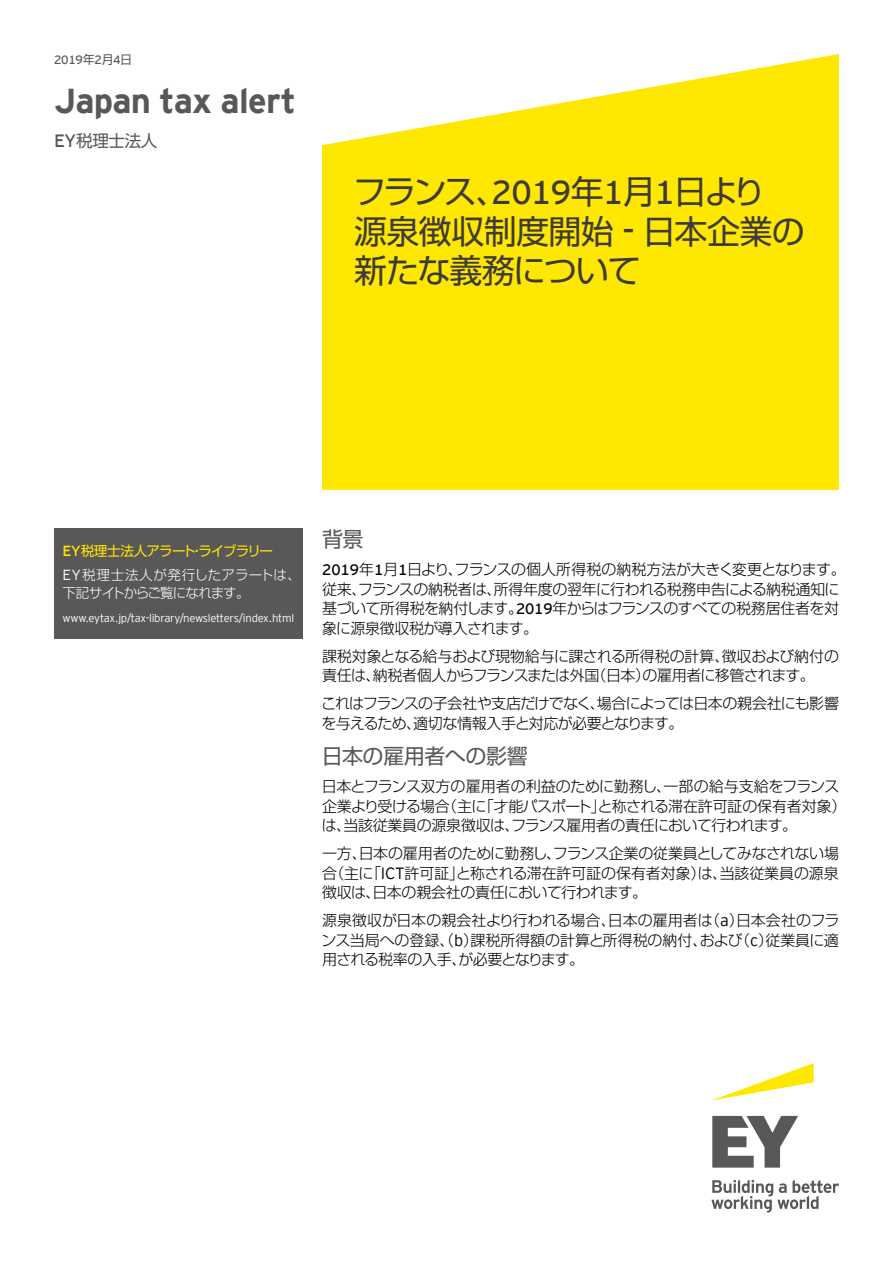
<style>
.page{position:relative;width:893px;height:1263px;background:#fff}
.page>*{position:absolute;margin:0;border:0;box-sizing:border-box;transform-origin:0 0}
.t1{font:700 34.5px "EY Interstate";letter-spacing:-.02em;color:#595757}
.t2{font:33px/39.6px "Shin Go Pro";letter-spacing:-.03em;color:#3e3a39}
.t3{font:21px "Shin Go Pro";letter-spacing:-.02em;color:#595757}
.t4{font:16.5px "Shin Go Pro";letter-spacing:-.02em;color:#595757}
.t5{font:300 15px/19.5px "Shin Go Pro";letter-spacing:-.035em;color:#000}
.t6{font:13.5px/24.8px "Shin Go Pro";letter-spacing:-.065em;color:#ffe800}
.t7{font:300 13.5px "Shin Go Pro";letter-spacing:-.07em;color:#fff}
.t8{font:12px "EY Interstate";color:#595757}
.t9{font:300 11.25px "EY Interstate";letter-spacing:-.02em;color:#fff}
.s1{font-family:"Shin Go Pro"}
.s2{font-family:"EY Interstate";font-size:17.85px}
.s3{font-family:"EY Interstate"}
.s4{font-family:"EY Interstate";font-size:35.7px}
.s5{font-family:"EY Interstate";font-size:14.7px}
.s6{font-family:"EY Interstate";font-weight:300;font-size:14.7px;color:#fff}
.s7{font-weight:300;color:#fff}
.s8{font-family:"EY Interstate";font-weight:400}
.s9{font-family:"EY Interstate";font-size:16.2px}
</style>
<div class="page">
<svg style="left:713px;top:1063px;width:101px;height:37px"></svg>
<svg style="left:711px;top:1116px;width:128px;height:96px"></svg>
<svg style="left:322px;top:54px;width:517px;height:436px;background:#ffea1a"></svg>
<div style="left:54px;top:528px;width:249px;height:111px;background:#595757"></div>
<p class="t8" style="left:54px;top:51px;width:80px">2019<span class="s1">年</span>2<span class="s1">月</span>4<span class="s1">日</span></p>
<h1 class="t1" style="left:54px;top:76px;width:243px">Japan tax alert</h1>
<p class="t4" style="left:54px;top:127px;width:105px"><span class="s2">EY</span>税理士法人</p>
<h2 class="t2" style="left:353px;top:168px;width:453px">フランス、<span class="s3">2019</span>年<span class="s3">1</span>月<span class="s3">1</span>日より源泉徴収制度開始 <span class="s4">-</span> 日本企業の新たな義務について</h2>
<p class="t6" style="left:63px;top:537px;width:240px"><span class="s5">EY</span>税理士法人アラート・ライブラリー<br><span class="s6">EY</span><span class="s7">税理士法人が発行したアラートは、</span></p>
<p class="t7" style="left:63px;top:582px;width:189px">下記サイトからご覧になれます。</p>
<p class="t9" style="left:63px;top:610px;width:233px">www.eytax.jp/tax-library/newsletters/index.html</p>
<h3 class="t3" style="left:322px;top:522px;width:43px">背景</h3>
<p class="t5" style="left:322px;top:558px;width:525px"><span class="s8">2019</span>年<span class="s8">1</span>月<span class="s8">1</span>日より、フランスの個人所得税の納税方法が大きく変更となります。従来、フランスの納税者は、所得年度の翌年に行われる税務申告による納税通知に基づいて所得税を納付します。<span class="s8">2019</span>年からはフランスのすべての税務居住者を対象に源泉徴収税が導入されます。</p>
<p class="t5" style="left:322px;top:644px;width:518px">課税対象となる給与および現物給与に課される所得税の計算、徴収および納付の責任は、納税者個人からフランスまたは外国（日本）の雇用者に移管されます。</p>
<p class="t5" style="left:321px;top:692px;width:519px">これはフランスの子会社や支店だけでなく、場合によっては日本の親会社にも影響を与えるため、適切な情報入手と対応が必要となります。</p>
<h3 class="t3" style="left:322px;top:739px;width:207px">日本の雇用者への影響</h3>
<p class="t5" style="left:322px;top:775px;width:526px">日本とフランス双方の雇用者の利益のために勤務し、一部の給与支給をフランス企業より受ける場合（主に「才能パスポート」と称される滞在許可証の保有者対象）は、当該従業員の源泉徴収は、フランス雇用者の責任において行われます。</p>
<p class="t5" style="left:322px;top:842px;width:518px;text-align:justify">一方、日本の雇用者のために勤務し、フランス企業の従業員としてみなされない場合（主に「<span class="s9">ICT</span>許可証」と称される滞在許可証の保有者対象）は、当該従業員の源泉徴収は、日本の親会社の責任において行われます。</p>
<p class="t5" style="left:321px;top:909px;width:520px;text-align:justify">源泉徴収が日本の親会社より行われる場合、日本の雇用者は（<span class="s9">a</span>）日本会社のフランス当局への登録、（<span class="s9">b</span>）課税所得額の計算と所得税の納付、および（<span class="s9">c</span>）従業員に適用される税率の入手、が必要となります。</p>
</div>
